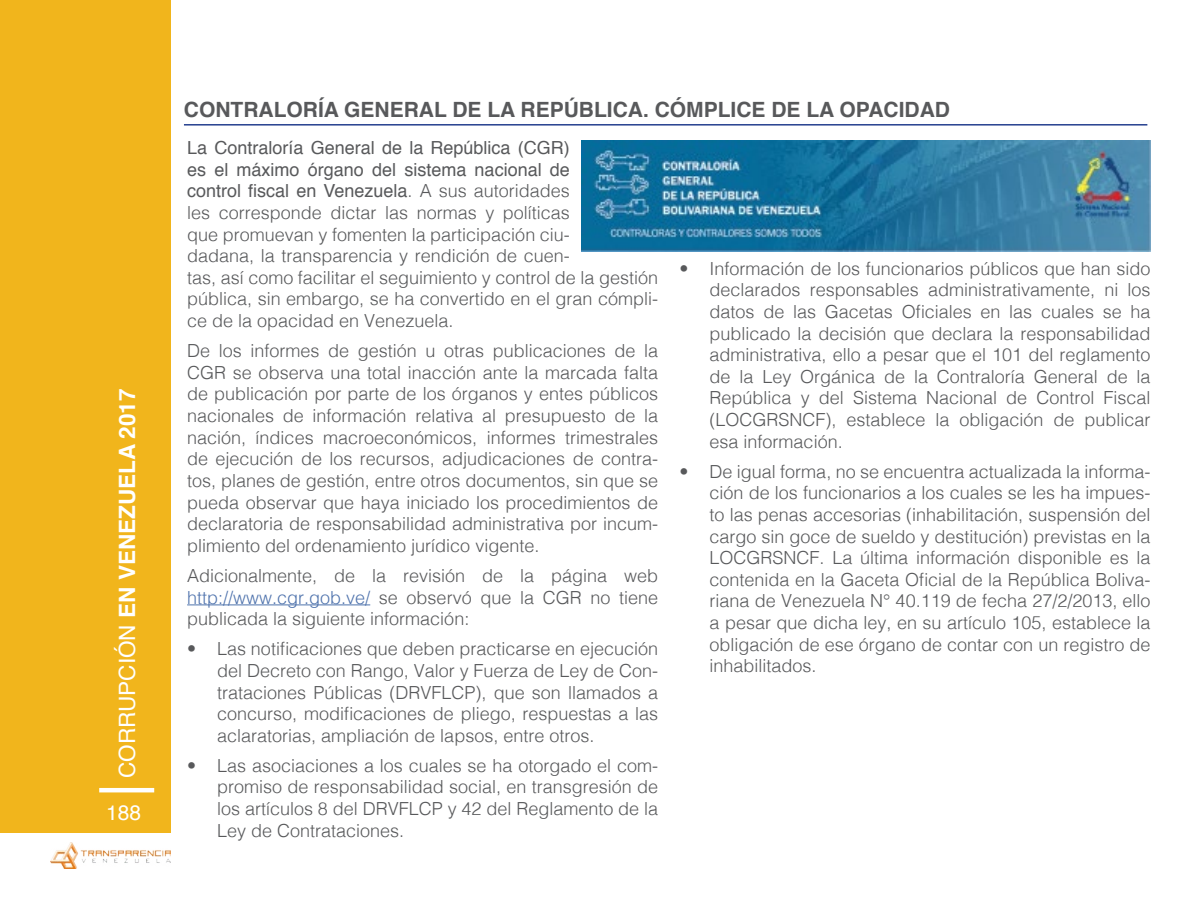
<style>
.page{position:relative;width:1191px;height:915px;background:#fff}
.page>*{position:absolute;margin:0;border:0;box-sizing:border-box;transform-origin:0 0}
.t1{font:700 22.5px "Helvetica";color:#fff}
.t2{font:700 21px "Helvetica";color:#58595b}
.t3{font:21px "Helvetica";color:#fff}
.t4{font:300 18px/21.6px "Helvetica";color:#58595b;text-align:justify}
.s1{font-weight:400}
.s2{color:#4f73ad}
</style>
<div class="page">
<div style="left:0;top:0;width:170px;height:832px;background:#f1b51c"></div>
<div style="left:99px;top:787px;width:55px;height:5px;background:#fff"></div>
<img style="left:50px;top:842px;width:120px;height:26px">
<hr style="left:187px;top:604px;width:183px;height:1px;background:#4f73ad">
<hr style="left:184px;top:124px;width:963px;height:1px;background:#25408f">
<img style="left:582px;top:140px;width:568px;height:111px">
<p class="t1" style="left:109px;top:777px;width:391px;rotate:-90deg"><span class="s1">CORRUPCIÓN</span> EN VENEZUELA 2017</p>
<p class="t3" style="left:106px;top:796px;width:37px">188</p>
<p class="t2" style="left:184px;top:93px;width:767px">CONTRALORÍA GENERAL DE LA REPÚBLICA. CÓMPLICE DE LA OPACIDAD</p>
<p class="t4" style="left:187px;top:136px;width:472px;text-align:left"><span class="s1">La Contraloría General de la República (CGR)<br>es el máximo órgano del sistema nacional de<br>control fiscal en Venezuela</span>. A sus autoridades<br>les corresponde dictar las normas y políticas<br>que promuevan y fomenten la participación ciu-<br>dadana, la transparencia y rendición de cuen-<br>tas, así como facilitar el seguimiento y control de la gestión pública, sin embargo, se ha convertido en el gran cómpli&shy;ce de la opacidad en Venezuela.</p>
<p class="t4" style="left:187px;top:338px;width:472px">De los informes de gestión u otras publicaciones de la CGR se observa una total inacción ante la marcada falta de publicación por parte de los órganos y entes públicos nacionales de información relativa al presupuesto de la nación, índices macroeconómicos, informes trimestrales de ejecución de los recursos, adjudicaciones de contra&shy;tos, planes de gestión, entre otros documentos, sin que se pueda observar que haya iniciado los procedimientos de declaratoria de responsabilidad administrativa por incum&shy;plimiento del ordenamiento jurídico vigente.</p>
<p class="t4" style="left:187px;top:563px;width:472px">Adicionalmente, de la revisión de la página web <span class="s2">http://www.cgr.gob.ve/</span> se observó que la CGR no tiene publicada la siguiente información:</p>
<p class="t4" style="left:217px;top:636px;width:442px;text-indent:-30px">• Las notificaciones que deben practicarse en ejecución del Decreto con Rango, Valor y Fuerza de Ley de Con&shy;trataciones Públicas (DRVFLCP), que son llamados a concurso, modificaciones de pliego, respuestas a las aclaratorias, ampliación de lapsos, entre otros.</p>
<p class="t4" style="left:217px;top:753px;width:442px;text-indent:-30px">• Las asociaciones a los cuales se ha otorgado el com&shy;promiso de responsabilidad social, en transgresión de los artículos 8 del DRVFLCP y 42 del Reglamento de la Ley de Contrataciones.</p>
<p class="t4" style="left:709px;top:256px;width:442px;text-indent:-30px">• Información de los funcionarios públicos que han sido declarados responsables administrativamente, ni los datos de las Gacetas Oficiales en las cuales se ha publicado la decisión que declara la responsabilidad administrativa, ello a pesar que el 101 del reglamento de la Ley Orgánica de la Contraloría General de la República y del Sistema Nacional de Control Fiscal (LOCGRSNCF), establece la obligación de publicar esa información.</p>
<p class="t4" style="left:709px;top:459px;width:442px;text-indent:-30px">• De igual forma, no se encuentra actualizada la informa&shy;ción de los funcionarios a los cuales se les ha impues&shy;to las penas accesorias (inhabilitación, suspensión del cargo sin goce de sueldo y destitución) previstas en la LOCGRSNCF. La última información disponible es la contenida en la Gaceta Oficial de la República Boliva&shy;riana de Venezuela N° 40.119 de fecha 27/2/2013, ello a pesar que dicha ley, en su artículo 105, establece la obligación de ese órgano de contar con un registro de inhabilitados.</p>
</div>
